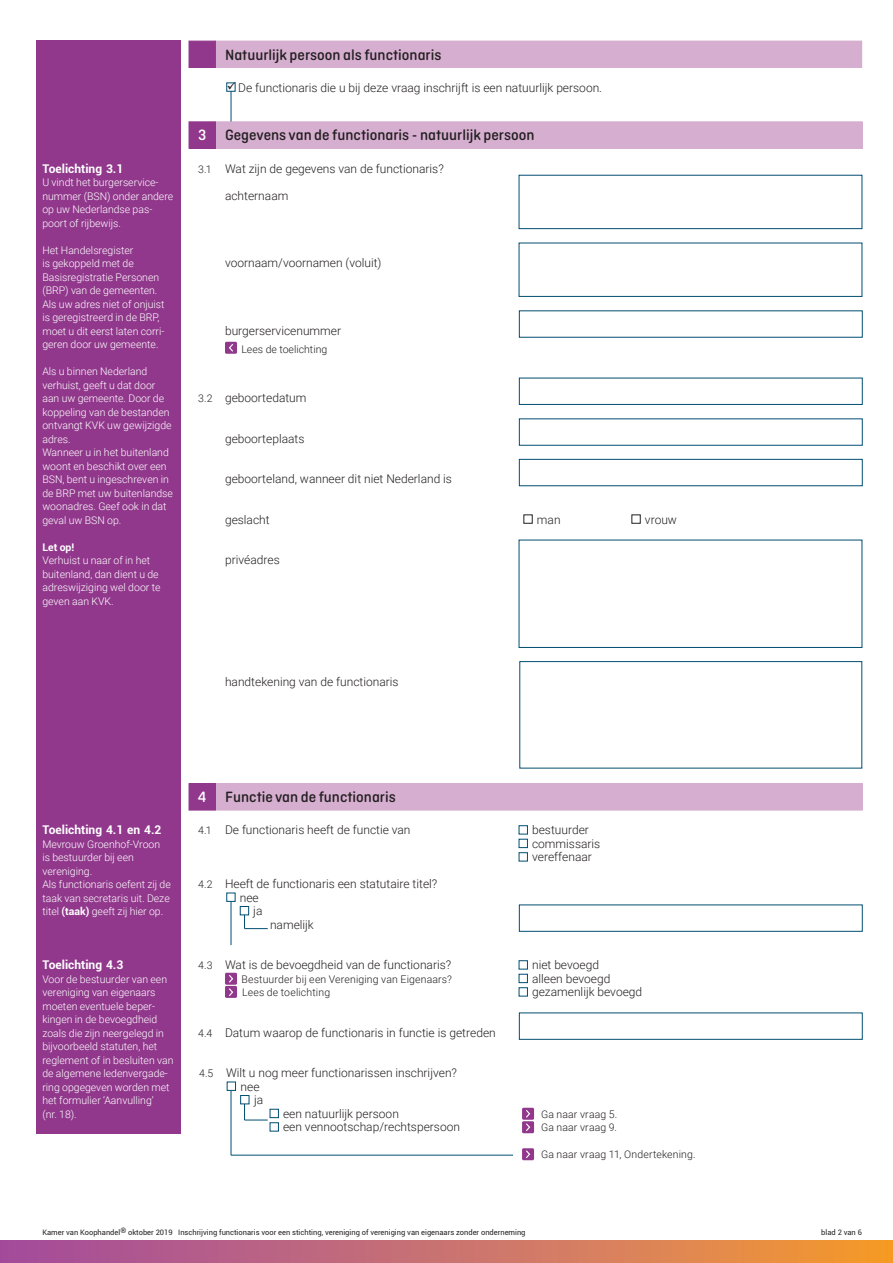
<style>
.page{position:relative;width:893px;height:1263px;background:#fff}
.page>*{position:absolute;margin:0;border:0;box-sizing:border-box;transform-origin:0 0}
.hoofdstuk_titel{font:500 15.75px "Ciutadella Rounded";color:#231f20}
.hoofdstuk_titel_numm{font:500 15.75px "Ciutadella Rounded";color:#fff}
.brood{font:300 12px "Roboto";color:#231f20}
.selectievraag{font:300 12px "Roboto";color:#231f20}
.toelichting_kopje{font:700 12px "Roboto";color:#fff}
.toelichting_brood{font:300 10.5px/13.5px "Roboto";color:#fff}
.brood-2{font:300 10.5px "Roboto";letter-spacing:.015em;color:#231f20}
.t1{font:7.5px "Roboto";color:#231f20}
.s1{font-weight:700}
.s2{font-size:10.5px}
</style>
<div class="page">
<div style="left:0;top:1240px;width:893px;height:23px;background:linear-gradient(to right,#a14ba4,#f49a34)"></div>
<div style="left:36px;top:40px;width:145px;height:1094px;background:#91388c"></div>
<svg style="left:244px;top:1103px;width:24px;height:18px"></svg>
<hr style="left:231px;top:1091px;width:1px;height:64px;background:#004e71">
<hr style="left:231px;top:1155px;width:282px;height:1px;background:#004e71">
<div style="left:216px;top:784px;width:646px;height:26px;background:#d6aed0"></div>
<div style="left:216px;top:783px;width:647px;height:27px;border:1px solid #d6aed0"></div>
<svg style="left:244px;top:914px;width:24px;height:15px"></svg>
<hr style="left:231px;top:901px;width:1px;height:44px;background:#004e71">
<div style="left:226px;top:893px;width:9px;height:9px;background:#fff;border:1px solid #004e71"></div>
<div style="left:240px;top:906px;width:9px;height:9px;background:#fff;border:1px solid #004e71"></div>
<div style="left:227px;top:1082px;width:9px;height:8px;background:#fff;border:1px solid #004e71"></div>
<div style="left:240px;top:1095px;width:9px;height:9px;background:#fff;border:1px solid #004e71"></div>
<div style="left:519px;top:825px;width:9px;height:9px;background:#fff;border:1px solid #004e71"></div>
<div style="left:519px;top:839px;width:9px;height:9px;background:#fff;border:1px solid #004e71"></div>
<div style="left:519px;top:852px;width:9px;height:9px;background:#fff;border:1px solid #004e71"></div>
<div style="left:270px;top:1109px;width:9px;height:9px;background:#fff;border:1px solid #004e71"></div>
<div style="left:270px;top:1122px;width:9px;height:9px;background:#fff;border:1px solid #004e71"></div>
<div style="left:519px;top:960px;width:9px;height:9px;background:#fff;border:1px solid #004e71"></div>
<div style="left:519px;top:974px;width:9px;height:9px;background:#fff;border:1px solid #004e71"></div>
<div style="left:519px;top:987px;width:9px;height:9px;background:#fff;border:1px solid #004e71"></div>
<div style="left:522px;top:1148px;width:12px;height:12px;background:#91388c;border-radius:2px"></div>
<div style="left:524px;top:515px;width:9px;height:9px;border:1px solid #231f20"></div>
<div style="left:632px;top:515px;width:9px;height:9px;border:1px solid #231f20"></div>
<div style="left:216px;top:122px;width:646px;height:26px;background:#d6aed0"></div>
<div style="left:520px;top:661px;width:342px;height:107px;background:#fff;border:1px solid #004e71"></div>
<div style="left:519px;top:378px;width:343px;height:27px;background:#fff;border:1px solid #004e71"></div>
<div style="left:519px;top:175px;width:343px;height:54px;background:#fff;border:1px solid #004e71"></div>
<div style="left:519px;top:243px;width:343px;height:54px;background:#fff;border:1px solid #004e71"></div>
<div style="left:519px;top:540px;width:343px;height:108px;background:#fff;border:1px solid #004e71"></div>
<div style="left:519px;top:459px;width:343px;height:27px;background:#fff;border:1px solid #004e71"></div>
<div style="left:189px;top:122px;width:26px;height:26px;background:#91388c"></div>
<div style="left:189px;top:122px;width:27px;height:26px;border:1px solid #91388c"></div>
<div style="left:225px;top:342px;width:12px;height:12px;background:#91388c;border-radius:2px"></div>
<div style="left:189px;top:784px;width:26px;height:26px;background:#91388c"></div>
<div style="left:189px;top:783px;width:27px;height:27px;border:1px solid #91388c"></div>
<div style="left:522px;top:1108px;width:12px;height:12px;background:#91388c;border-radius:2px"></div>
<div style="left:522px;top:1121px;width:12px;height:12px;background:#91388c;border-radius:2px"></div>
<div style="left:216px;top:41px;width:646px;height:27px;background:#d6aed0"></div>
<hr style="left:231px;top:90px;width:1px;height:32px;background:#004e71">
<div style="left:226px;top:83px;width:9px;height:9px;background:#fff;border:1px solid #004e71"></div>
<div style="left:189px;top:41px;width:27px;height:27px;background:#91388c"></div>
<div style="left:225px;top:986px;width:12px;height:12px;background:#91388c;border-radius:2px"></div>
<div style="left:225px;top:973px;width:12px;height:12px;background:#91388c;border-radius:2px"></div>
<svg style="left:228px;top:975px;width:6px;height:21px"></svg>
<svg style="left:525px;top:1110px;width:6px;height:21px"></svg>
<svg style="left:526px;top:1150px;width:5px;height:8px"></svg>
<svg style="left:229px;top:344px;width:4px;height:8px"></svg>
<p class="toelichting_kopje" style="left:42px;top:160px;width:82px">Toelichting 3.1</p>
<p class="toelichting_brood" style="left:42px;top:175px;width:132px">U vindt het burgerservice&shy;nummer (BSN) onder andere op uw Nederlandse pas&shy;poort of rijbewijs.</p>
<p class="toelichting_brood" style="left:42px;top:243px;width:124px">Het Handelsregister<br>is gekoppeld met de<br>Basisregistratie Personen (BRP) van de gemeenten.<br>Als uw adres niet of onjuist is geregistreerd in de BRP, moet u dit eerst laten corri&shy;geren door uw gemeente.</p>
<p class="toelichting_brood" style="left:42px;top:364px;width:131px">Als u binnen Nederland verhuist, geeft u dat door aan uw gemeente. Door de koppeling van de bestanden ontvangt KVK uw gewijzigde adres.</p>
<p class="toelichting_brood" style="left:42px;top:445px;width:132px">Wanneer u in het buitenland woont en beschikt over een<br>BSN, bent u ingeschreven in de BRP met uw buitenlandse woonadres. Geef ook in dat geval uw BSN op.</p>
<p class="toelichting_brood" style="left:42px;top:540px;width:120px"><span class="s1">Let op!<br></span>Verhuist u naar of in het buitenland, dan dient u de adreswijziging wel door te geven aan KVK.</p>
<h3 class="hoofdstuk_titel_numm" style="left:198px;top:126px;width:10px">3</h3>
<h3 class="hoofdstuk_titel" style="left:225px;top:46px;width:218px">Natuurlijk persoon als functionaris</h3>
<h4 class="selectievraag" style="left:227px;top:79px;width:377px">✓ De functionaris die u bij deze vraag inschrijft is een natuurlijk persoon.</h4>
<h3 class="hoofdstuk_titel" style="left:225px;top:126px;width:311px">Gegevens van de functionaris - natuurlijk persoon</h3>
<h4 class="selectievraag" style="left:198px;top:160px;width:247px"><span class="s2">3.1</span> Wat zijn de gegevens van de functionaris?</h4>
<p class="brood" style="left:225px;top:187px;width:65px">achternaam</p>
<p class="brood" style="left:225px;top:254px;width:158px">voornaam/voornamen (voluit)</p>
<p class="brood" style="left:225px;top:322px;width:118px">burgerservicenummer</p>
<p class="brood-2" style="left:241px;top:341px;width:87px">Lees de toelichting</p>
<h4 class="selectievraag" style="left:198px;top:389px;width:110px"><span class="s2">3.2</span> geboortedatum</h4>
<p class="brood" style="left:225px;top:430px;width:81px">geboorteplaats</p>
<p class="brood" style="left:225px;top:470px;width:229px">geboorteland, wanneer dit niet Nederland is</p>
<p class="brood" style="left:225px;top:511px;width:46px">geslacht</p>
<p class="brood" style="left:537px;top:511px;width:25px">man</p>
<p class="brood" style="left:645px;top:511px;width:34px">vrouw</p>
<p class="brood" style="left:225px;top:551px;width:56px">privéadres</p>
<p class="brood" style="left:225px;top:673px;width:175px">handtekening van de functionaris</p>
<p class="toelichting_kopje" style="left:42px;top:821px;width:121px">Toelichting 4.1 en 4.2</p>
<p class="toelichting_brood" style="left:42px;top:837px;width:130px">Mevrouw Groenhof-Vroon<br>is bestuurder bij een vereniging.<br>Als functionaris oefent zij de taak van secretaris uit. Deze titel <span class="s1">(taak)</span> geeft zij hier op.</p>
<p class="toelichting_kopje" style="left:42px;top:956px;width:82px">Toelichting 4.3</p>
<p class="toelichting_brood" style="left:42px;top:972px;width:133px">Voor de bestuurder van een vereniging van eigenaars moeten eventuele beper&shy;kingen in de bevoegdheid zoals die zijn neergelegd in bijvoorbeeld statuten, het reglement of in besluiten van de algemene ledenvergade&shy;ring opgegeven worden met het formulier ‘Aanvulling’<br>(nr. 18).</p>
<h3 class="hoofdstuk_titel_numm" style="left:198px;top:788px;width:10px">4</h3>
<h3 class="hoofdstuk_titel" style="left:225px;top:788px;width:172px">Functie van de functionaris</h3>
<h4 class="selectievraag" style="left:198px;top:821px;width:214px"><span class="s2">4.1</span> De functionaris heeft de functie van</h4>
<h4 class="selectievraag" style="left:532px;top:821px;width:58px">bestuurder</h4>
<p class="brood" style="left:532px;top:835px;width:70px">commissaris</p>
<p class="brood" style="left:532px;top:848px;width:61px">vereffenaar</p>
<h4 class="selectievraag" style="left:198px;top:875px;width:241px"><span class="s2">4.2</span> Heeft de functionaris een statutaire titel?</h4>
<p class="brood" style="left:240px;top:889px;width:20px">nee</p>
<p class="brood" style="left:253px;top:902px;width:11px">ja</p>
<p class="brood" style="left:270px;top:916px;width:45px">namelijk</p>
<h4 class="selectievraag" style="left:198px;top:956px;width:255px"><span class="s2">4.3</span> Wat is de bevoegdheid van de functionaris?</h4>
<h4 class="selectievraag" style="left:532px;top:956px;width:68px">niet bevoegd</h4>
<p class="brood-2" style="left:241px;top:971px;width:212px">Bestuurder bij een Vereniging van Eigenaars?</p>
<p class="brood" style="left:532px;top:970px;width:80px">alleen bevoegd</p>
<p class="brood-2" style="left:242px;top:985px;width:90px">Lees de toelichting</p>
<p class="brood" style="left:532px;top:983px;width:112px">gezamenlijk bevoegd</p>
<p class="brood" style="left:198px;top:1024px;width:299px"><span class="s2">4.4</span> Datum waarop de functionaris in functie is getreden</p>
<h4 class="selectievraag" style="left:199px;top:1064px;width:260px"><span class="s2">4.5</span> Wilt u nog meer functionarissen inschrijven?</h4>
<p class="brood" style="left:241px;top:1078px;width:20px">nee</p>
<p class="brood" style="left:254px;top:1091px;width:11px">ja</p>
<p class="brood" style="left:283px;top:1105px;width:117px">een natuurlijk persoon</p>
<p class="brood-2" style="left:541px;top:1106px;width:78px">Ga naar vraag 5.</p>
<p class="brood" style="left:283px;top:1118px;width:178px">een vennootschap/rechtspersoon</p>
<p class="brood-2" style="left:541px;top:1120px;width:78px">Ga naar vraag 9.</p>
<p class="brood-2" style="left:541px;top:1147px;width:156px">Ga naar vraag 11, Ondertekening.</p>
<p class="t1" style="left:42px;top:1227px;width:485px">Kamer van Koophandel® oktober 2019 Inschrijving functionaris voor een stichting, vereniging of vereniging van eigenaars zonder onderneming</p>
<p class="t1" style="left:821px;top:1227px;width:42px">blad 2 van 6</p>
</div>
